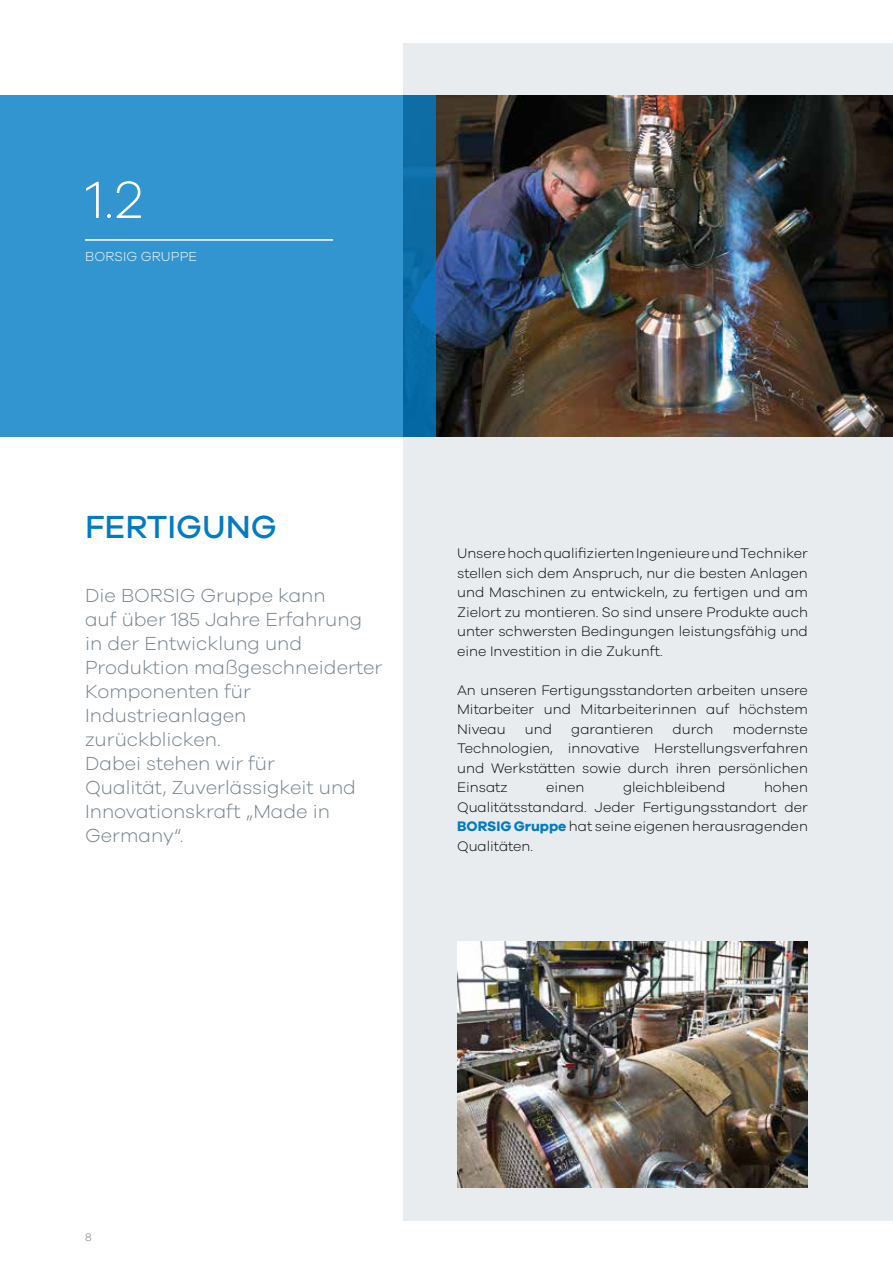
<style>
.page{position:relative;width:893px;height:1263px;background:#fff}
.page>*{position:absolute;margin:0;border:0;box-sizing:border-box;transform-origin:0 0}
.t1{font:300 54px "Galano Grotesque";color:#fff}
.t2{font:500 33px "Galano Grotesque";color:#007bc4}
.t3{font:300 19.5px/24px "Galano Grotesque";color:#73808b}
.t4{font:300 14.25px/19.5px "Galano Grotesque";color:#000;text-align:justify}
.t5{font:300 13.5px "Galano Grotesque";letter-spacing:.01em;color:#fff}
.t6{font:300 11.25px "Galano Grotesque";color:#717e86}
.s1{font-weight:700;color:#007bc4}
</style>
<div class="page">
<div style="left:404px;top:43px;width:489px;height:1177px;background:#e9ecee"></div>
<img style="left:436px;top:96px;width:457px;height:341px">
<svg style="left:0;top:96px;width:436px;height:341px;background:#2f91cb"></svg>
<img style="left:457px;top:941px;width:351px;height:247px">
<hr style="left:85px;top:239px;width:248px;height:2px;background:#fff">
<h1 class="t1" style="left:85px;top:167px;width:59px">1.2</h1>
<p class="t5" style="left:85px;top:249px;width:113px">BORSIG GRUPPE</p>
<h2 class="t2" style="left:85px;top:507px;width:193px">FERTIGUNG</h2>
<p class="t3" style="left:85px;top:583px;width:299px">Die BORSIG Gruppe kann<br>auf über 185 Jahre Erfahrung in der Entwicklung und<br>Produktion maßgeschneiderter<br>Komponenten für<br>Industrieanlagen zurückblicken.<br>Dabei stehen wir für<br>Qualität, Zuverlässigkeit und<br>Innovationskraft „Made in<br>Germany“.</p>
<p class="t4" style="left:457px;top:543px;width:352px">Unsere hoch qualifizierten Ingenieure und Techniker stellen sich dem Anspruch, nur die besten Anlagen und Maschinen zu entwickeln, zu fertigen und am Zielort zu montieren. So sind unsere Produkte auch unter schwersten Bedingungen leistungsfähig und eine Investition in die Zukunft.</p>
<p class="t4" style="left:457px;top:680px;width:352px">An unseren Fertigungsstandorten arbeiten unsere Mitarbeiter und Mitarbeiterinnen auf höchstem Niveau</p>
<p class="t4" style="left:457px;top:719px;width:352px;text-indent:276px">modernste Technologien, innovative Herstellungsverfahren und Werkstätten sowie durch ihren persönlichen Einsatz</p>
<p class="t4" style="left:525px;top:719px;width:29px">und</p>
<p class="t4" style="left:571px;top:719px;width:84px">garantieren</p>
<p class="t4" style="left:673px;top:719px;width:42px">durch</p>
<p class="t4" style="left:457px;top:777px;width:352px;text-indent:307px">hohen Qualitätsstandard. Jeder Fertigungsstandort der <span class="s1">BORSIG Gruppe</span> hat seine eigenen herausragenden Qualitäten.</p>
<p class="t4" style="left:546px;top:777px;width:40px">einen</p>
<p class="t4" style="left:623px;top:777px;width:104px">gleichbleibend</p>
<p class="t6" style="left:85px;top:1231px;width:8px">8</p>
</div>
